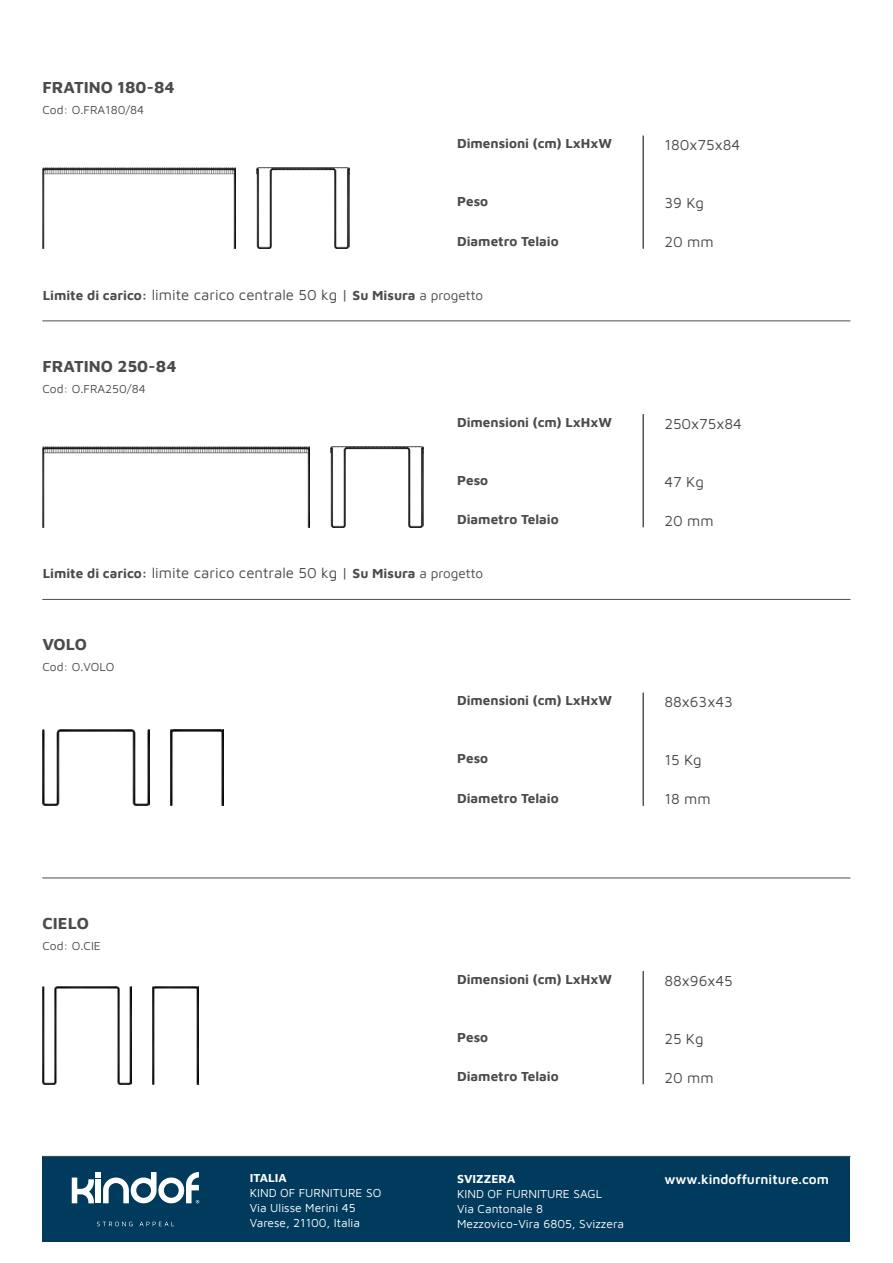
<style>
.page{position:relative;width:893px;height:1263px;background:#fff}
.page>*{position:absolute;margin:0;border:0;box-sizing:border-box;transform-origin:0 0}
.t1{font:16.5px "Maven Pro";color:#4b4b4d}
.t2{font:15px "Maven Pro";color:#4b4b4d}
.t3{font:13.5px "Maven Pro";color:#4b4b4d}
.t4{font:600 13.5px "Maven Pro";color:#fff}
.t5{font:12px/15px "Maven Pro";color:#fff}
.t6{font:12px "Maven Pro";color:#4b4b4d}
.s1{font-size:15px}
</style>
<div class="page">
<div style="left:43px;top:1156px;width:807px;height:86px;background:#003a5d"></div>
<svg style="left:72px;top:1172px;width:127px;height:31px"></svg>
<svg style="left:97px;top:1222px;width:36px;height:4px"></svg>
<svg style="left:139px;top:1222px;width:35px;height:4px"></svg>
<hr style="left:42px;top:321px;width:808px;height:1px;background:#4b4b4d">
<hr style="left:42px;top:599px;width:808px;height:1px;background:#4b4b4d">
<hr style="left:42px;top:878px;width:808px;height:1px;background:#4b4b4d">
<hr style="left:42px;top:1156px;width:808px;height:1px;background:#4b4b4d">
<hr style="left:643px;top:136px;width:1px;height:113px;background:#000">
<hr style="left:643px;top:414px;width:1px;height:113px;background:#000">
<hr style="left:643px;top:693px;width:1px;height:113px;background:#000">
<hr style="left:643px;top:971px;width:1px;height:113px;background:#000">
<img style="left:43px;top:168px;width:192px;height:81px">
<img style="left:257px;top:168px;width:92px;height:81px">
<img style="left:43px;top:446px;width:266px;height:81px">
<img style="left:330px;top:446px;width:93px;height:81px">
<img style="left:43px;top:729px;width:106px;height:77px">
<img style="left:171px;top:729px;width:52px;height:77px">
<img style="left:43px;top:986px;width:89px;height:98px">
<img style="left:153px;top:986px;width:46px;height:98px">
<p class="t1" style="left:43px;top:76px;width:134px">FRATINO 180-84</p>
<p class="t6" style="left:43px;top:102px;width:103px">Cod: O.FRA180/84</p>
<p class="t3" style="left:457px;top:134px;width:156px">Dimensioni (cm) LxHxW</p>
<p class="t3" style="left:457px;top:192px;width:33px">Peso</p>
<p class="t3" style="left:457px;top:232px;width:103px">Diametro Telaio</p>
<p class="t3" style="left:43px;top:286px;width:442px">Limite di carico: <span class="s1">limite carico centrale 50 kg |</span> Su Misura a progetto</p>
<p class="t1" style="left:43px;top:355px;width:135px">FRATINO 250-84</p>
<p class="t6" style="left:43px;top:380px;width:105px">Cod: O.FRA250/84</p>
<p class="t3" style="left:457px;top:413px;width:156px">Dimensioni (cm) LxHxW</p>
<p class="t3" style="left:457px;top:471px;width:33px">Peso</p>
<p class="t3" style="left:457px;top:510px;width:103px">Diametro Telaio</p>
<p class="t3" style="left:43px;top:564px;width:442px">Limite di carico: <span class="s1">limite carico centrale 50 kg |</span> Su Misura a progetto</p>
<p class="t1" style="left:43px;top:633px;width:46px">VOLO</p>
<p class="t6" style="left:43px;top:659px;width:73px">Cod: O.VOLO</p>
<p class="t1" style="left:43px;top:912px;width:48px">CIELO</p>
<p class="t6" style="left:43px;top:937px;width:60px">Cod: O.CIE</p>
<p class="t3" style="left:457px;top:691px;width:156px">Dimensioni (cm) LxHxW</p>
<p class="t3" style="left:457px;top:749px;width:33px">Peso</p>
<p class="t3" style="left:457px;top:789px;width:103px">Diametro Telaio</p>
<p class="t3" style="left:457px;top:970px;width:156px">Dimensioni (cm) LxHxW</p>
<p class="t3" style="left:457px;top:1028px;width:33px">Peso</p>
<p class="t3" style="left:457px;top:1067px;width:103px">Diametro Telaio</p>
<p class="t2" style="left:664px;top:135px;width:77px">180x75x84</p>
<p class="t2" style="left:664px;top:193px;width:41px">39 Kg</p>
<p class="t2" style="left:664px;top:232px;width:51px">20 mm</p>
<p class="t2" style="left:664px;top:413px;width:79px">250x75x84</p>
<p class="t2" style="left:664px;top:471px;width:41px">47 Kg</p>
<p class="t2" style="left:664px;top:510px;width:51px">20 mm</p>
<p class="t2" style="left:664px;top:692px;width:70px">88x63x43</p>
<p class="t2" style="left:664px;top:750px;width:39px">15 Kg</p>
<p class="t2" style="left:664px;top:789px;width:48px">18 mm</p>
<p class="t2" style="left:664px;top:970px;width:70px">88x96x45</p>
<p class="t2" style="left:664px;top:1028px;width:41px">25 Kg</p>
<p class="t2" style="left:664px;top:1067px;width:51px">20 mm</p>
<p class="t5" style="left:250px;top:1170px;width:133px">ITALIA<br>KIND OF FURNITURE SO<br>Via Ulisse Merini 45<br>Varese, 21100, Italia</p>
<p class="t5" style="left:457px;top:1170px;width:169px">SVIZZERA<br>KIND OF FURNITURE SAGL<br>Via Cantonale 8<br>Mezzovico-Vira 6805, Svizzera</p>
<p class="t4" style="left:664px;top:1170px;width:166px">www.kindoffurniture.com</p>
</div>
